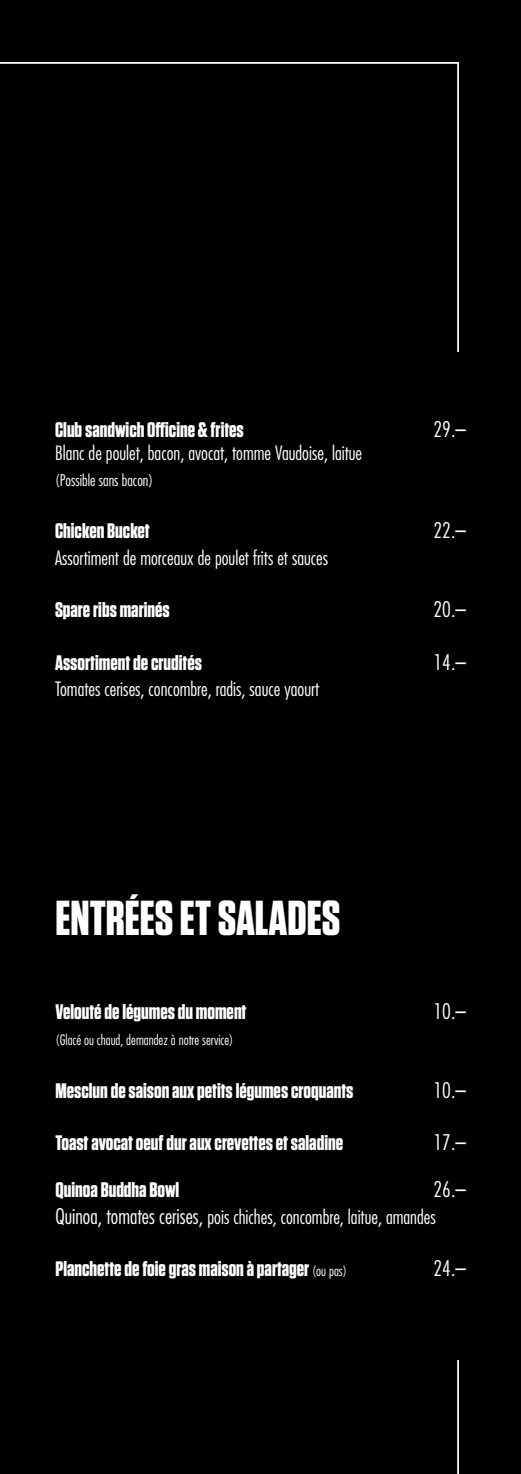
<style>
.page{position:relative;width:521px;height:1474px;background:#fff}
.page>*{position:absolute;margin:0;border:0;box-sizing:border-box;transform-origin:0 0}
.t1{font:700 49px "Tungsten";color:#fff}
.t2{font:700 21px "Tungsten";color:#fff}
.t3{font:300 condensed 21px "Futura";color:#fff}
.t4{font:300 condensed 19.25px "Futura";color:#fff}
.t5{font:300 condensed 15.75px "Futura";color:#fff}
.t6{font:300 condensed 14px "Futura";color:#fff}
.s1{font-size:21px}
.s2{font-family:"Futura";font-weight:300;font-stretch:condensed;font-size:14px}
</style>
<div class="page">
<div style="left:0;top:0;width:521px;height:1473px;background:#000"></div>
<p class="t2" style="left:55px;top:418px;width:190px">Club sandwich Officine &amp; frites</p>
<p class="t3" style="left:433px;top:417px;width:34px">29.–</p>
<p class="t4" style="left:55px;top:441px;width:308px">Blanc de poulet, bacon, avocat, tomme Vaudoise, laitue</p>
<p class="t5" style="left:55px;top:471px;width:100px">(Possible sans bacon)</p>
<p class="t2" style="left:55px;top:520px;width:96px">Chicken Bucket</p>
<p class="t3" style="left:433px;top:518px;width:34px">22.–</p>
<p class="t4" style="left:55px;top:546px;width:275px">Assortiment de morceaux de poulet frits et sauces</p>
<p class="t2" style="left:55px;top:598px;width:116px">Spare ribs marinés</p>
<p class="t3" style="left:433px;top:597px;width:34px">20.–</p>
<p class="t2" style="left:55px;top:651px;width:148px">Assortiment de crudités</p>
<p class="t3" style="left:433px;top:649px;width:34px">14.–</p>
<p class="t4" style="left:55px;top:677px;width:266px">Tomates cerises, concombre, radis, sauce yaourt</p>
<h1 class="t1" style="left:56px;top:891px;width:232px">Entrées eT SALADES</h1>
<p class="t2" style="left:56px;top:1000px;width:192px">Velouté de légumes du moment</p>
<p class="t3" style="left:433px;top:998px;width:34px">10.–</p>
<p class="t6" style="left:56px;top:1031px;width:179px">(Glacé ou chaud, demandez à notre service)</p>
<p class="t2" style="left:56px;top:1079px;width:299px">Mesclun de saison aux petits légumes croquants</p>
<p class="t3" style="left:433px;top:1077px;width:34px">10.–</p>
<p class="t2" style="left:56px;top:1131px;width:289px">Toast avocat oeuf dur aux crevettes et saladine</p>
<p class="t3" style="left:433px;top:1129px;width:34px">17.–</p>
<p class="t2" style="left:56px;top:1178px;width:125px">Quinoa Buddha Bowl</p>
<p class="t3" style="left:433px;top:1177px;width:34px">26.–</p>
<p class="t4" style="left:56px;top:1205px;width:382px"><span class="s1">Quinoa, tomates cerises,</span> pois chiches, concombre, laitue, amandes</p>
<p class="t2" style="left:56px;top:1257px;width:293px">Planchette de foie gras maison à partager <span class="s2">(ou pas)</span></p>
<p class="t3" style="left:433px;top:1255px;width:34px">24.–</p>
</div>
